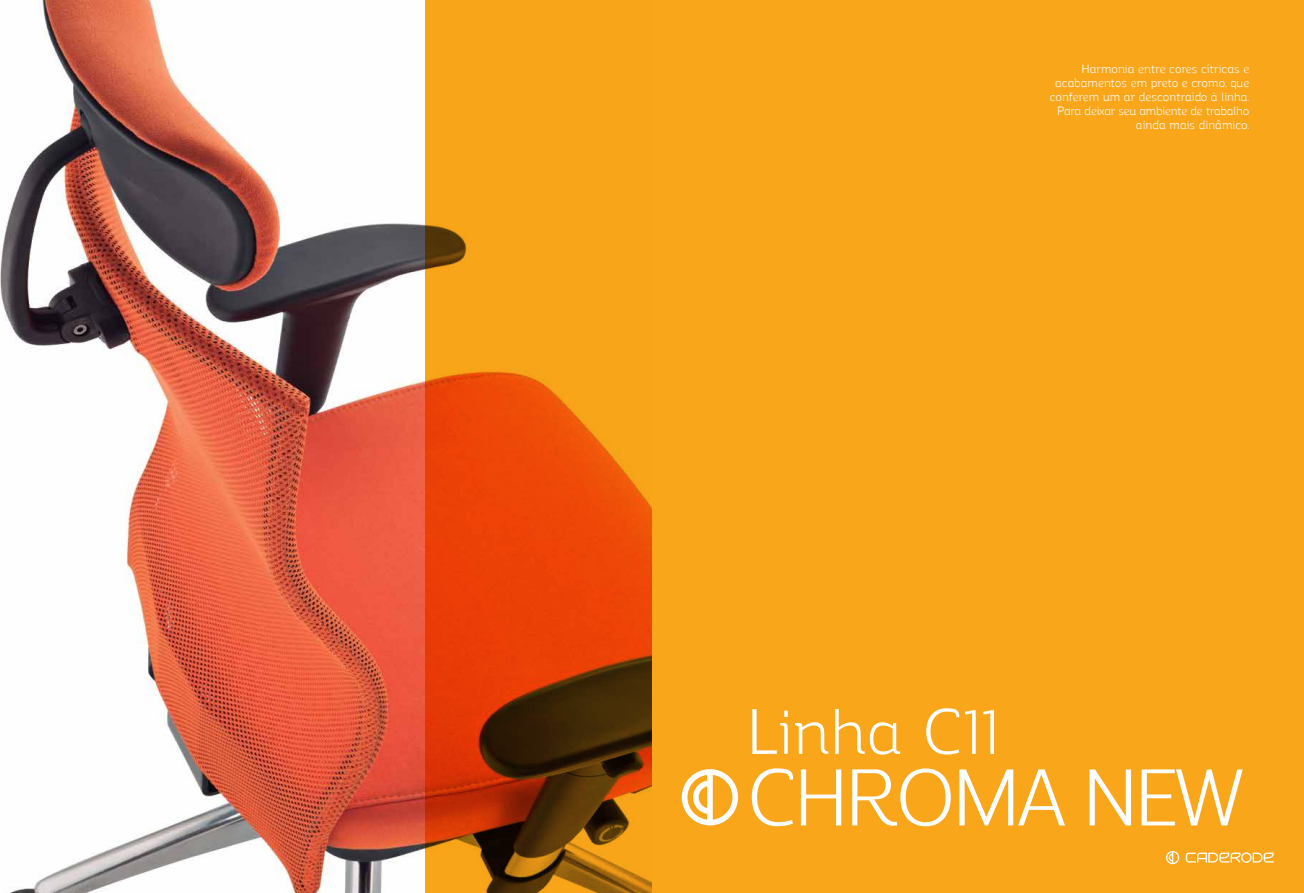
<style>
.page{position:relative;width:1304px;height:893px;background:#fff}
.page>*{position:absolute;margin:0;border:0;box-sizing:border-box;transform-origin:0 0}
.t1{font:80px "Regan Alt";letter-spacing:-.05em;color:#fff}
.t2{font:64px "Regan Alt";color:#fff}
.t3{font:12px/14px "Regan Alt";color:#fff;text-align:right}
</style>
<div class="page">
<img style="left:0;top:0;width:425px;height:893px">
<svg style="left:425px;top:0;width:227px;height:893px;background:#d86e0f"></svg>
<div style="left:652px;top:0;width:652px;height:893px;background:#faa61a"></div>
<svg style="left:682px;top:769px;width:56px;height:56px"></svg>
<svg style="left:1166px;top:851px;width:108px;height:13px"></svg>
<p class="t3" style="left:1050px;top:61px;width:201px">Harmonia entre cores cítricas e acabamentos em preto e cromo, que conferem um ar descontraído à linha.<br>Para deixar seu ambiente de trabalho ainda mais dinâmico.</p>
<h2 class="t2" style="left:746px;top:686px;width:254px">Linha C11</h2>
<h1 class="t1" style="left:746px;top:740px;width:499px">CHROMA NEW</h1>
</div>
